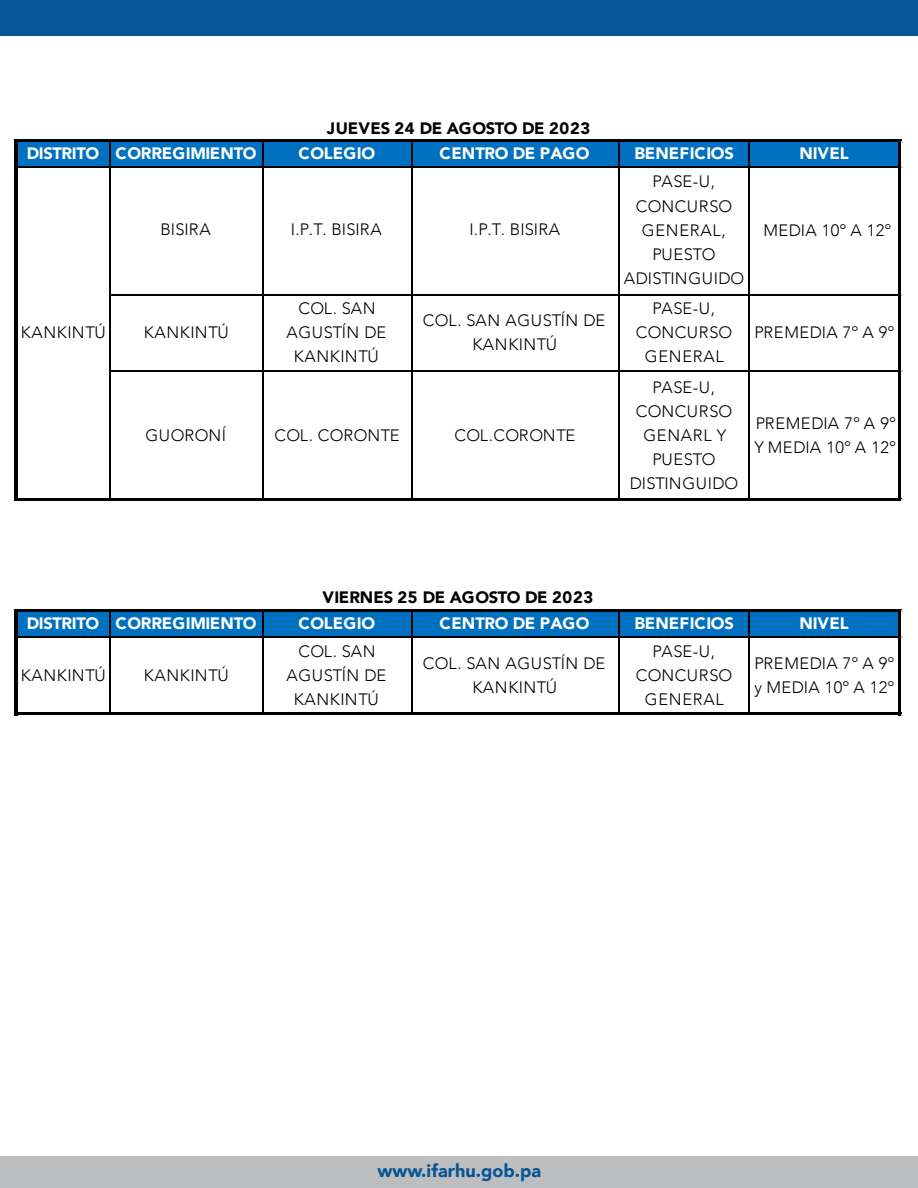
<style>
.page{position:relative;width:918px;height:1188px;background:#fff}
.page>*{position:absolute;margin:0;border:0;box-sizing:border-box;transform-origin:0 0}
.t1{font:900 18px "Avenir";color:#075594}
.t2{font:300 16.5px/24px "Avenir";letter-spacing:.025em;color:#000;text-align:center}
.t3{font:900 16.5px "Avenir";letter-spacing:-.01em;color:#fff}
.t4{font:900 16.5px "Avenir";letter-spacing:.005em;color:#000}
.t5{font:300 16.5px "Avenir";letter-spacing:.005em;color:#000}
</style>
<div class="page">
<div style="left:0;top:1157px;width:918px;height:31px;background:#bcbec0"></div>
<div style="left:0;top:0;width:918px;height:36px;background:#075594"></div>
<div style="left:16px;top:141px;width:885px;height:27px;background:#0070c0"></div>
<div style="left:16px;top:610px;width:885px;height:28px;background:#0070c0"></div>
<hr style="left:18px;top:140px;width:883px;height:2px;background:#000">
<hr style="left:18px;top:166px;width:880px;height:2px;background:#000">
<hr style="left:111px;top:294px;width:787px;height:2px;background:#000">
<hr style="left:111px;top:370px;width:787px;height:2px;background:#000">
<hr style="left:15px;top:140px;width:3px;height:361px;background:#000">
<hr style="left:109px;top:142px;width:2px;height:356px;background:#000">
<hr style="left:262px;top:142px;width:2px;height:356px;background:#000">
<hr style="left:411px;top:142px;width:1px;height:356px;background:#000">
<hr style="left:618px;top:142px;width:1px;height:356px;background:#000">
<hr style="left:748px;top:142px;width:2px;height:356px;background:#000">
<hr style="left:18px;top:498px;width:883px;height:3px;background:#000">
<hr style="left:898px;top:142px;width:3px;height:359px;background:#000">
<hr style="left:18px;top:609px;width:883px;height:3px;background:#000">
<hr style="left:18px;top:636px;width:880px;height:2px;background:#000">
<hr style="left:15px;top:609px;width:3px;height:107px;background:#000">
<hr style="left:109px;top:612px;width:2px;height:100px;background:#000">
<hr style="left:262px;top:612px;width:2px;height:100px;background:#000">
<hr style="left:411px;top:612px;width:1px;height:100px;background:#000">
<hr style="left:618px;top:612px;width:1px;height:100px;background:#000">
<hr style="left:748px;top:612px;width:2px;height:100px;background:#000">
<hr style="left:18px;top:712px;width:880px;height:3px;background:#000">
<hr style="left:898px;top:612px;width:3px;height:104px;background:#000">
<p class="t4" style="left:327px;top:114px;width:265px">JUEVES 24 DE AGOSTO DE 2023</p>
<p class="t3" style="left:27px;top:139px;width:231px">DISTRITO CORREGIMIENTO</p>
<p class="t3" style="left:298px;top:139px;width:78px">COLEGIO</p>
<p class="t3" style="left:439px;top:139px;width:152px">CENTRO DE PAGO</p>
<p class="t3" style="left:634px;top:139px;width:101px">BENEFICIOS</p>
<p class="t3" style="left:799px;top:139px;width:51px">NIVEL</p>
<p class="t2" style="left:21px;top:320px;width:86px">KANKINTÚ</p>
<p class="t2" style="left:160px;top:218px;width:52px">BISIRA</p>
<p class="t2" style="left:291px;top:218px;width:92px">I.P.T. BISIRA</p>
<p class="t2" style="left:469px;top:218px;width:92px">I.P.T. BISIRA</p>
<p class="t2" style="left:624px;top:170px;width:122px">PASE-U,<br>CONCURSO<br>GENERAL,<br>PUESTO<br>ADISTINGUIDO</p>
<p class="t2" style="left:144px;top:320px;width:86px">KANKINTÚ</p>
<p class="t2" style="left:286px;top:296px;width:101px">COL. SAN<br>AGUSTÍN DE<br>KANKINTÚ</p>
<p class="t2" style="left:423px;top:308px;width:184px">COL. SAN AGUSTÍN DE<br>KANKINTÚ</p>
<p class="t2" style="left:636px;top:296px;width:98px">PASE-U,<br>CONCURSO<br>GENERAL</p>
<p class="t2" style="left:145px;top:423px;width:82px">GUORONÍ</p>
<p class="t5" style="left:274px;top:426px;width:127px">COL. CORONTE</p>
<p class="t5" style="left:454px;top:426px;width:122px">COL.CORONTE</p>
<p class="t2" style="left:630px;top:375px;width:110px">PASE-U,<br>CONCURSO<br>GENARL Y<br>PUESTO<br>DISTINGUIDO</p>
<p class="t2" style="left:763px;top:218px;width:129px">MEDIA 10º A 12º</p>
<p class="t2" style="left:754px;top:320px;width:141px">PREMEDIA 7º A 9º</p>
<p class="t2" style="left:754px;top:411px;width:143px;text-align:left">PREMEDIA 7º A 9º<br>Y MEDIA 10º A 12º</p>
<p class="t4" style="left:322px;top:583px;width:272px">VIERNES 25 DE AGOSTO DE 2023</p>
<p class="t3" style="left:27px;top:609px;width:231px">DISTRITO CORREGIMIENTO</p>
<p class="t3" style="left:298px;top:609px;width:78px">COLEGIO</p>
<p class="t3" style="left:439px;top:609px;width:152px">CENTRO DE PAGO</p>
<p class="t3" style="left:634px;top:609px;width:101px">BENEFICIOS</p>
<p class="t3" style="left:799px;top:609px;width:51px">NIVEL</p>
<p class="t2" style="left:21px;top:663px;width:86px">KANKINTÚ</p>
<p class="t2" style="left:144px;top:663px;width:86px">KANKINTÚ</p>
<p class="t2" style="left:286px;top:639px;width:101px">COL. SAN<br>AGUSTÍN DE<br>KANKINTÚ</p>
<p class="t2" style="left:423px;top:651px;width:184px">COL. SAN AGUSTÍN DE<br>KANKINTÚ</p>
<p class="t2" style="left:636px;top:639px;width:98px">PASE-U,<br>CONCURSO<br>GENERAL</p>
<p class="t2" style="left:754px;top:651px;width:141px;text-align:left">PREMEDIA 7º A 9º y MEDIA 10º A 12º</p>
<p class="t1" style="left:378px;top:1155px;width:165px">www.ifarhu.gob.pa</p>
</div>
